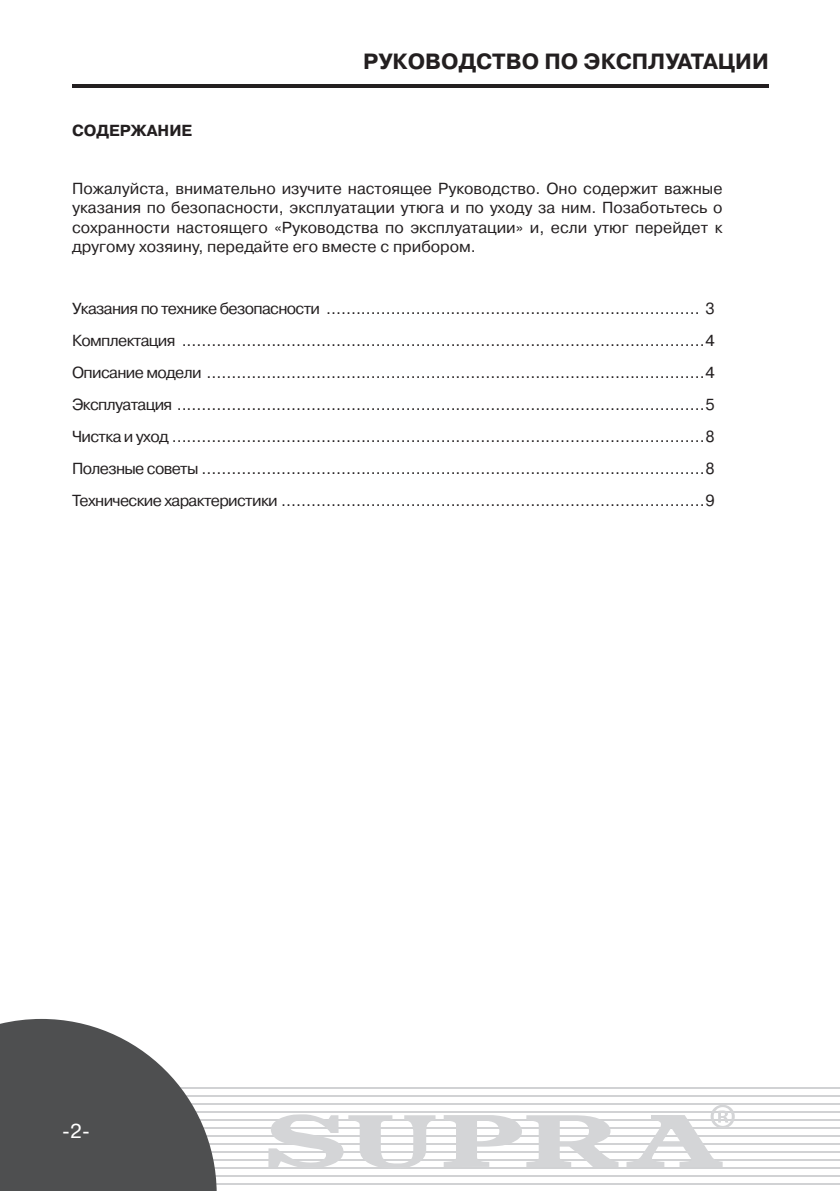
<style>
.page{position:relative;width:840px;height:1191px;background:#fff}
.page>*{position:absolute;margin:0;border:0;box-sizing:border-box;transform-origin:0 0}
.t1{font:700 22px "Pragmatica C";color:#231f20}
.t2{font:20px "Pragmatica C";color:#fff}
.t3{font:16px/32px "Pragmatica C";letter-spacing:-.02em;color:#231f20;text-align:justify}
.t4{font:700 16px "Pragmatica C";color:#231f20}
</style>
<div class="page">
<hr style="left:0;top:1190px;width:839px;height:1px;background:#d1d2d4">
<hr style="left:0;top:1182px;width:839px;height:2px;background:#d1d2d4">
<hr style="left:0;top:1174px;width:839px;height:2px;background:#d1d2d4">
<hr style="left:0;top:1166px;width:839px;height:2px;background:#d1d2d4">
<hr style="left:0;top:1158px;width:839px;height:2px;background:#d1d2d4">
<hr style="left:0;top:1150px;width:839px;height:2px;background:#d1d2d4">
<hr style="left:0;top:1142px;width:839px;height:2px;background:#d1d2d4">
<hr style="left:0;top:1134px;width:839px;height:2px;background:#d1d2d4">
<hr style="left:0;top:1126px;width:839px;height:2px;background:#d1d2d4">
<hr style="left:0;top:1119px;width:839px;height:2px;background:#d1d2d4">
<hr style="left:0;top:1111px;width:839px;height:2px;background:#d1d2d4">
<hr style="left:0;top:1103px;width:839px;height:2px;background:#d1d2d4">
<hr style="left:0;top:1095px;width:839px;height:2px;background:#d1d2d4">
<hr style="left:0;top:1087px;width:839px;height:2px;background:#d1d2d4">
<svg style="left:0;top:1019px;width:216px;height:172px"></svg>
<svg style="left:268px;top:1105px;width:466px;height:62px"></svg>
<hr style="left:72px;top:84px;width:696px;height:3px;background:#231f20">
<p class="t4" style="left:72px;top:121px;width:14px">СОД</p>
<p class="t4" style="left:109px;top:121px;width:84px">ЕРЖАНИЕ</p>
<h1 class="t1" style="left:363px;top:49px;width:407px">руководство по эксплуатации</h1>
<p class="t3" style="left:72px;top:179px;width:651px;line-height:19.2px">Пожалуйста, внимательно изучите настоящее Руководство. Оно содержит важные указания по безопасности, эксплуатации утюга и по уходу за ним. Позаботьтесь о сохранности настоящего «Руководства по эксплуатации» и, если утюг перейдет к другому хозяину, передайте его вместе с прибором.</p>
<p class="t3" style="left:72px;top:292px;width:644px">Указания по технике безопасности ........................................................................... 3<br>Комплектация .........................................................................................................4<br>Описание модели ....................................................................................................4<br>Эксплуатация ..........................................................................................................5<br>Чистка и уход ...........................................................................................................8<br>Полезные советы .....................................................................................................8<br>Технические характеристики .....................................................................................9</p>
<p class="t2" style="left:62px;top:1119px;width:30px">-2-</p>
</div>
